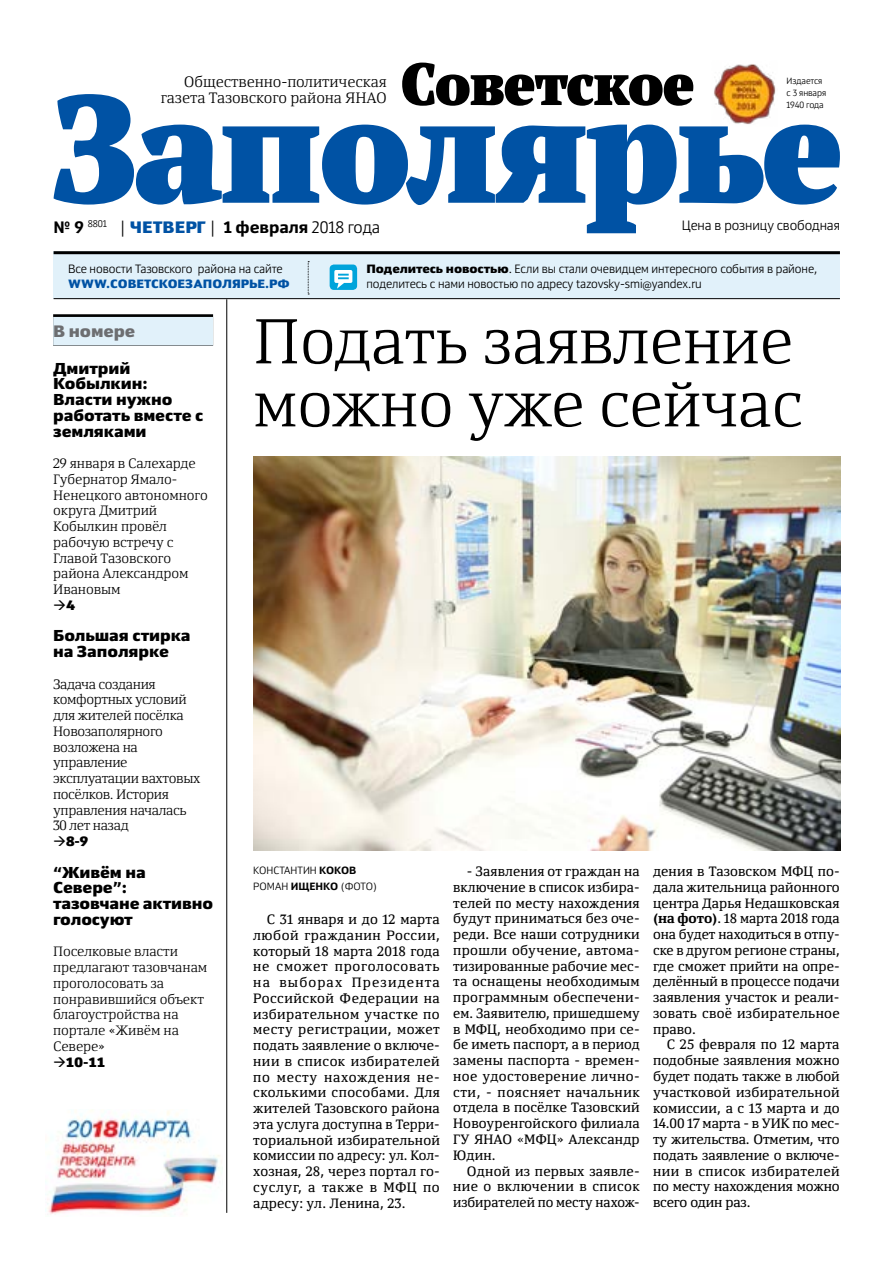
<style>
.page{position:relative;width:893px;height:1263px;background:#fff}
.page>*{position:absolute;margin:0;border:0;box-sizing:border-box;transform-origin:0 0}
.t1{font:300 63px/63px "Yefimov Serif";letter-spacing:-.005em;color:#000}
.t2{font:700 16.5px "Yefimov Sans";letter-spacing:-.005em;color:#000}
.t3{font:900 16.5px "Yefimov Sans";letter-spacing:-.005em;color:#6d6e71}
.t4{font:900 15.75px/15.8px "Yefimov Sans";letter-spacing:-.005em;color:#000}
.t5{font:300 15px/15.8px "Yefimov Serif";letter-spacing:-.005em;color:#000;text-align:right}
.t6{font:13.5px/15.8px "Yefimov Serif";letter-spacing:.015em;color:#000;text-align:justify}
.t7{font:300 13.5px/15.8px "Yefimov Serif";letter-spacing:-.005em;color:#000}
.t8{font:300 13.5px/15.8px "Yefimov Serif";letter-spacing:-.025em;color:#000}
.t9{font:300 13.5px "Yefimov Sans";letter-spacing:-.005em;color:#000}
.t10{font:900 13.5px "Yefimov Sans";color:#000}
.t11{font:300 12px/15.8px "Yefimov Sans";letter-spacing:-.005em;color:#000}
.t12{font:900 12px "Yefimov Sans";letter-spacing:.005em;color:#0052a4}
.t13{font:300 10.5px/15.8px "Yefimov Sans";letter-spacing:.005em;color:#000}
.t14{font:300 9px/12px "Yefimov Sans";letter-spacing:-.005em;color:#000}
.s1{font-weight:300}
.s2{font-weight:900;color:#0052a4}
.s3{font-weight:900}
.s4{font-weight:700}
</style>
<div class="page">
<div style="left:53px;top:314px;width:160px;height:32px;background:#060707"></div>
<div style="left:53px;top:317px;width:160px;height:28px;background:#e1f1fa"></div>
<div style="left:54px;top:251px;width:786px;height:47px;background:#e1f1fa"></div>
<hr style="left:54px;top:251px;width:786px;height:3px;background:#000">
<svg style="left:308px;top:261px;width:1px;height:34px"></svg>
<div style="left:330px;top:264px;width:27px;height:26px;background:#00a4db;border-radius:4px"></div>
<svg style="left:334px;top:270px;width:18px;height:19px"></svg>
<hr style="left:54px;top:298px;width:786px;height:1px;background:#000">
<img style="left:714px;top:64px;width:62px;height:30px">
<svg style="left:54px;top:94px;width:786px;height:139px"></svg>
<svg style="left:402px;top:63px;width:291px;height:43px"></svg>
<hr style="left:226px;top:299px;width:1px;height:914px;background:#000">
<img style="left:253px;top:457px;width:587px;height:393px">
<img style="left:47px;top:1110px;width:173px;height:104px">
<p class="t5" style="left:161px;top:74px;width:227px">Общественно-политическая газета Тазовского района ЯНАО</p>
<p class="t2" style="left:54px;top:217px;width:328px">№ 9 <sup>8801</sup> <span class="s1">|</span> <span class="s2">ЧЕТВЕРГ</span> <span class="s1">|</span> 1 февраля <span class="s1">2018 года</span></p>
<p class="t14" style="left:786px;top:75px;width:41px">Издается с 3 января<br>1940 года</p>
<p class="t9" style="left:682px;top:218px;width:160px">Цена в розницу свободная</p>
<p class="t11" style="left:68px;top:260px;width:216px">Все новости Тазовского района на сайте</p>
<p class="t12" style="left:68px;top:276px;width:223px">WWW.СОВЕТСКОЕЗАПОЛЯРЬЕ.РФ</p>
<p class="t11" style="left:366px;top:260px;width:452px"><span class="s3">Поделитесь новостью</span>. Если вы стали очевидцем интересного события в районе, поделитесь с нами новостью по адресу tazovsky-smi@yandex.ru</p>
<p class="t3" style="left:53px;top:321px;width:84px">В номере</p>
<p class="t4" style="left:53px;top:360px;width:151px">Дмитрий<br>Кобылкин:<br>Власти нужно работать вместе с земляками</p>
<p class="t7" style="left:53px;top:455px;width:156px">29 января в Салехарде<br>Губернатор Ямало-<br>Ненецкого автономного округа Дмитрий<br>Кобылкин провёл рабочую встречу с<br>Главой Тазовского района Александром<br>Ивановым</p>
<p class="t10" style="left:53px;top:596px;width:24px">→4</p>
<p class="t4" style="left:53px;top:628px;width:139px">Большая стирка на Заполярке</p>
<p class="t8" style="left:53px;top:676px;width:149px">Задача создания комфортных условий для жителей посёлка<br>Новозаполярного возложена на управление эксплуатации вахтовых посёлков. История управления началась<br>30 лет назад</p>
<p class="t10" style="left:53px;top:833px;width:37px">→8-9</p>
<p class="t4" style="left:53px;top:864px;width:161px">“Живём на<br>Севере”: тазовчане активно голосуют</p>
<p class="t7" style="left:53px;top:944px;width:156px">Поселковые власти предлагают тазовчанам проголосовать за понравившийся объект благоустройства на портале «Живём на<br>Севере»</p>
<p class="t10" style="left:53px;top:1053px;width:53px">→10-11</p>
<h1 class="t1" style="left:253px;top:309px;width:551px">Подать заявление можно уже сейчас</h1>
<p class="t13" style="left:253px;top:862px;width:125px">КОНСТАНТИН <span class="s4">КОКОВ<br></span>РОМАН <span class="s4">ИЩЕНКО</span> (ФОТО)</p>
<p class="t6" style="left:253px;top:911px;width:188px;text-indent:14px">С 31 января и до 12 марта любой гражданин России, который 18 марта 2018 года не сможет проголосовать на выборах Президента Российской Федерации на избирательном участке по месту регистрации, может подать заявление о включе&shy;нии в список избирателей по месту нахождения не&shy;сколькими способами. Для жителей Тазовского района эта услуга доступна в Терри&shy;ториальной избирательной комиссии по адресу: ул. Кол&shy;хозная, 28, через портал го&shy;суслуг, а также в МФЦ по адресу: ул. Ленина, 23.</p>
<p class="t6" style="left:453px;top:863px;width:188px;text-indent:14px">- Заявления от граждан на включение в список избира&shy;телей по месту нахождения будут приниматься без оче&shy;реди. Все наши сотрудники прошли обучение, автома&shy;тизированные рабочие мес&shy;та оснащены необходимым программным обеспечени&shy;ем. Заявителю, пришедшему в МФЦ, необходимо при се&shy;бе иметь паспорт, а в период замены паспорта - времен&shy;ное удостоверение лично&shy;сти, - поясняет начальник отдела в посёлке Тазовский Новоуренгойского филиала ГУ ЯНАО «МФЦ» Александр Юдин.</p>
<p class="t6" style="left:453px;top:1163px;width:188px;text-indent:14px">Одной из первых заявле&shy;ние о включении в список избирателей по месту нахож-</p>
<p class="t6" style="left:653px;top:863px;width:188px">дения в Тазовском МФЦ по&shy;дала жительница районного центра Дарья Недашковская <span class="s4">(на фото)</span>. 18 марта 2018 года она будет находиться в отпу&shy;ске в другом регионе страны, где сможет прийти на опре&shy;делённый в процессе подачи заявления участок и реали&shy;зовать своё избирательное право.</p>
<p class="t6" style="left:653px;top:1037px;width:188px;text-indent:14px">С 25 февраля по 12 марта подобные заявления можно будет подать также в любой участковой избирательной комиссии, а с 13 марта и до 14.00 17 марта - в УИК по мес&shy;ту жительства. Отметим, что подать заявление о включе&shy;нии в список избирателей по месту нахождения можно всего один раз.</p>
</div>
